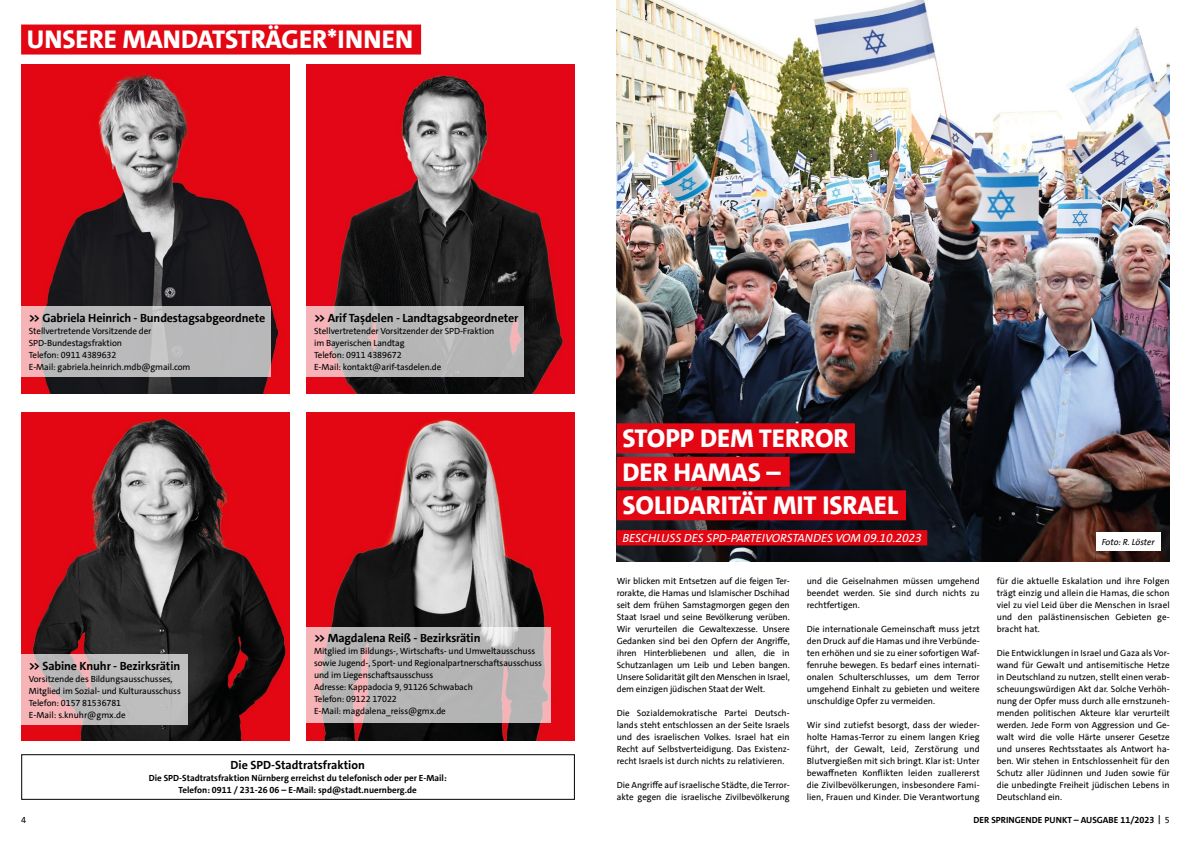
<style>
.page{position:relative;width:1191px;height:842px;background:#fff}
.page>*{position:absolute;margin:0;border:0;box-sizing:border-box;transform-origin:0 0}
.t1{font:800 26px/33.5px "SPD The Sans";color:#fff}
.t2{font:700 12px "SPD The Sans";letter-spacing:-.01em;color:#000}
.t3{font:italic 12px "SPD The Sans";color:#fff}
.t4{font:9px/12px "SPD The Sans";letter-spacing:-.01em;color:#000;text-align:justify}
.t5{font:700 9px/12px "SPD The Sans";color:#000;text-align:center}
.t6{font:italic 9px "SPD The Sans";letter-spacing:-.005em;color:#000}
.s1{font-weight:400}
</style>
<div class="page">
<img style="left:617px;top:0;width:552px;height:561px">
<div style="left:617px;top:423px;width:238px;height:30px;background:#e30613"></div>
<div style="left:617px;top:457px;width:172px;height:30px;background:#e30613"></div>
<div style="left:617px;top:490px;width:289px;height:30px;background:#e30613"></div>
<div style="left:617px;top:530px;width:310px;height:15px;background:#e30613"></div>
<div style="left:1096px;top:533px;width:64px;height:18px;background:#fff"></div>
<img style="left:306px;top:65px;width:268px;height:329px">
<img style="left:21px;top:65px;width:268px;height:329px">
<img style="left:21px;top:412px;width:268px;height:329px">
<img style="left:306px;top:412px;width:268px;height:329px">
<svg style="left:21px;top:307px;width:250px;height:70px;background:#beb9ba"></svg>
<svg style="left:21px;top:655px;width:167px;height:70px;background:#cab9ba"></svg>
<svg style="left:306px;top:627px;width:244px;height:95px;background:#bfb6b6"></svg>
<svg style="left:306px;top:307px;width:218px;height:70px;background:#c0b6b7"></svg>
<div style="left:21px;top:25px;width:400px;height:30px;background:#e30613"></div>
<div style="left:22px;top:754px;width:552px;height:45px;border:1px solid #000"></div>
<h1 class="t1" style="left:27px;top:23px;width:388px">UNSERE MANDATSTRÄGER*INNEN</h1>
<h2 class="t2" style="left:29px;top:311px;width:238px">&gt;&gt; Gabriela Heinrich - Bundestagsabgeordnete</h2>
<p class="t4" style="left:29px;top:325px;width:163px;text-align:left">Stellvertretende Vorsitzende der<br>SPD-Bundestagsfraktion<br>Telefon: 0911 4389632<br>E-Mail: gabriela.heinrich.mdb@gmail.com</p>
<h2 class="t2" style="left:314px;top:311px;width:206px">&gt;&gt; Arif Taşdelen - Landtagsabgeordneter</h2>
<p class="t4" style="left:314px;top:325px;width:182px;text-align:left">Stellvertretender Vorsitzender der SPD-Fraktion im Bayerischen Landtag<br>Telefon: 0911 4389672<br>E-Mail: kontakt@arif-tasdelen.de</p>
<h2 class="t2" style="left:29px;top:658px;width:153px">&gt;&gt; Sabine Knuhr - Bezirksrätin</h2>
<p class="t4" style="left:29px;top:673px;width:153px;text-align:left">Vorsitzende des Bildungsausschusses,<br>Mitglied im Sozial- und Kulturausschuss<br>Telefon: 0157 81536781<br>E-Mail: s.knuhr@gmx.de</p>
<h2 class="t2" style="left:314px;top:631px;width:168px">&gt;&gt; Magdalena Reiß - Bezirksrätin</h2>
<p class="t4" style="left:314px;top:645px;width:229px;text-align:left">Mitglied im Bildungs-, Wirtschafts- und Umweltausschuss sowie Jugend-, Sport- und Regionalpartnerschaftsausschuss und im Liegenschaftsausschuss<br>Adresse: Kappadocia 9, 91126 Schwabach<br>Telefon: 09122 17022<br>E-Mail: magdalena_reiss@gmx.de</p>
<h2 class="t2" style="left:230px;top:757px;width:136px">Die SPD-Stadtratsfraktion</h2>
<p class="t5" style="left:149px;top:772px;width:299px">Die SPD-Stadtratsfraktion Nürnberg erreichst du telefonisch oder per E-Mail:<br>Telefon: 0911 / 231-26 06 – E-Mail: spd@stadt.nuernberg.de</p>
<h1 class="t1" style="left:622px;top:422px;width:277px">STOPP DEM TERROR<br>DER HAMAS –<br>SOLIDARITÄT MIT ISRAEL</h1>
<h2 class="t3" style="left:622px;top:531px;width:301px">BESCHLUSS DES SPD-PARTEIVORSTANDES VOM 09.10.2023</h2>
<p class="t6" style="left:1101px;top:536px;width:54px">Foto: R. Löster</p>
<p class="t4" style="left:996px;top:575px;width:174px">für die aktuelle Eskalation und ihre Folgen trägt einzig und allein die Hamas, die schon viel zu viel Leid über die Menschen in Israel und den palästinensischen Gebieten ge&shy;bracht hat.</p>
<p class="t4" style="left:996px;top:647px;width:174px">Die Entwicklungen in Israel und Gaza als Vor&shy;wand für Gewalt und antisemitische Hetze in Deutschland zu nutzen, stellt einen verab&shy;scheuungswürdigen Akt dar. Solche Verhöh&shy;nung der Opfer muss durch alle ernstzuneh&shy;menden politischen Akteure klar verurteilt werden. Jede Form von Aggression und Ge&shy;walt wird die volle Härte unserer Gesetze und unseres Rechtsstaates als Antwort ha&shy;ben. Wir stehen in Entschlossenheit für den Schutz aller Jüdinnen und Juden sowie für die unbedingte Freiheit jüdischen Lebens in Deutschland ein.</p>
<p class="t4" style="left:617px;top:575px;width:174px">Wir blicken mit Entsetzen auf die feigen Ter&shy;rorakte, die Hamas und Islamischer Dschihad seit dem frühen Samstagmorgen gegen den Staat Israel und seine Bevölkerung verüben.<br>Wir verurteilen die Gewaltexzesse. Unsere Gedanken sind bei den Opfern der Angriffe, ihren Hinterbliebenen und allen, die in Schutzanlagen um Leib und Leben bangen.<br>Unsere Solidarität gilt den Menschen in Israel, dem einzigen jüdischen Staat der Welt.</p>
<p class="t4" style="left:617px;top:706px;width:174px">Die Sozialdemokratische Partei Deutsch&shy;lands steht entschlossen an der Seite Israels und des israelischen Volkes. Israel hat ein Recht auf Selbstverteidigung. Das Existenz&shy;recht Israels ist durch nichts zu relativieren.</p>
<p class="t4" style="left:617px;top:778px;width:174px">Die Angriffe auf israelische Städte, die Terror&shy;akte gegen die israelische Zivilbevölkerung</p>
<p class="t4" style="left:806px;top:575px;width:174px">und die Geiselnahmen müssen umgehend beendet werden. Sie sind durch nichts zu rechtfertigen.</p>
<p class="t4" style="left:806px;top:623px;width:174px">Die internationale Gemeinschaft muss jetzt den Druck auf die Hamas und ihre Verbünde&shy;ten erhöhen und sie zu einer sofortigen Waf&shy;fenruhe bewegen. Es bedarf eines internati&shy;onalen Schulterschlusses, um dem Terror umgehend Einhalt zu gebieten und weitere unschuldige Opfer zu vermeiden.</p>
<p class="t4" style="left:806px;top:719px;width:174px">Wir sind zutiefst besorgt, dass der wieder&shy;holte Hamas-Terror zu einem langen Krieg führt, der Gewalt, Leid, Zerstörung und Blutvergießen mit sich bringt. Klar ist: Unter bewaffneten Konflikten leiden zuallererst die Zivilbevölkerungen, insbesondere Fami&shy;lien, Frauen und Kinder. Die Verantwortung</p>
<p class="t4" style="left:21px;top:814px;width:6px">4</p>
<p class="t5" style="left:973px;top:814px;width:198px">DER SPRINGENDE PUNKT – AUSGABE 11/2023 | <span class="s1">5</span></p>
</div>
